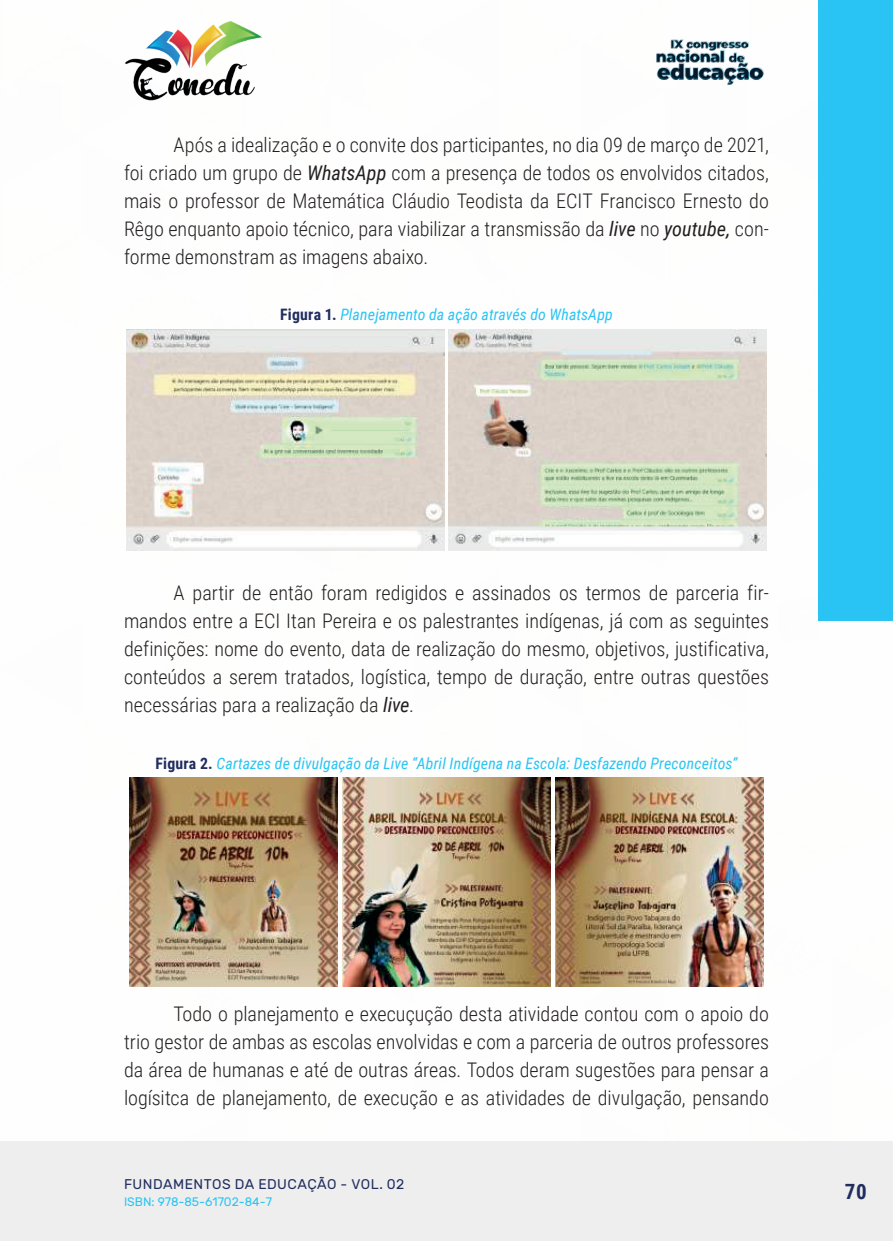
<style>
.page{position:relative;width:893px;height:1241px;background:#fff}
.page>*{position:absolute;margin:0;border:0;box-sizing:border-box;transform-origin:0 0}
.t1{font:700 21px "Roboto Condensed";color:#202d5e}
._9_CORPO{font:300 20.12px/28px "Roboto Condensed";color:#231f20;text-align:justify}
._14_LEGENDAS{font:italic 15.75px "Roboto Condensed";letter-spacing:.01em;color:#29c4f3}
.t2{font:14px "Rubik";letter-spacing:.03em;color:#202d5e}
.t3{font:12.25px "Rubik";color:#29c4f3}
.s1{font-weight:400;font-style:italic}
.s2{font-weight:700;font-style:normal;color:#202d5e}
</style>
<div class="page">
<div style="left:0;top:1141px;width:893px;height:99px;background:#eeeeef"></div>
<div style="left:819px;top:0;width:74px;height:620px;background:#29c4f3"></div>
<img style="left:125px;top:20px;width:137px;height:81px">
<img style="left:656px;top:39px;width:108px;height:46px">
<img style="left:127px;top:329px;width:317px;height:221px">
<img style="left:449px;top:329px;width:317px;height:221px">
<img style="left:129px;top:777px;width:209px;height:209px">
<img style="left:342px;top:777px;width:209px;height:209px">
<img style="left:555px;top:777px;width:209px;height:209px">
<p class="_9_CORPO" style="left:124px;top:130px;width:646px;text-indent:50px">Após a idealização e o convite dos participantes, no dia 09 de março de 2021, foi criado um grupo de <span class="s1">WhatsApp</span> com a presença de todos os envolvidos citados, mais o professor de Matemática Cláudio Teodista da ECIT Francisco Ernesto do Rêgo enquanto apoio técnico, para viabilizar a transmissão da <span class="s1">live</span> no <span class="s1">youtube,</span> con&shy;forme demonstram as imagens abaixo.</p>
<p class="_14_LEGENDAS" style="left:280px;top:303px;width:334px"><span class="s2">Figura 1.</span> Planejamento da ação através do WhatsApp</p>
<p class="_9_CORPO" style="left:124px;top:578px;width:646px;text-indent:50px">A partir de então foram redigidos e assinados os termos de parceria fir&shy;mandos entre a ECI Itan Pereira e os palestrantes indígenas, já com as seguintes definições: nome do evento, data de realização do mesmo, objetivos, justificativa, conteúdos a serem tratados, logística, tempo de duração, entre outras questões necessárias para a realização da <span class="s1">live</span>.</p>
<p class="_14_LEGENDAS" style="left:155px;top:751px;width:584px"><span class="s2">Figura 2.</span> Cartazes de divulgação da Live “Abril Indígena na Escola: Desfazendo Preconceitos”</p>
<p class="_9_CORPO" style="left:124px;top:998px;width:646px;text-indent:50px">Todo o planejamento e execuçução desta atividade contou com o apoio do trio gestor de ambas as escolas envolvidas e com a parceria de outros professores da área de humanas e até de outras áreas. Todos deram sugestões para pensar a logísitca de planejamento, de execução e as atividades de divulgação, pensando</p>
<p class="t2" style="left:124px;top:1175px;width:282px">FUNDAMENTOS DA EDUCAÇÃO - VOL. 02</p>
<p class="t3" style="left:124px;top:1194px;width:149px">ISBN: 978-85-61702-84-7</p>
<p class="t1" style="left:845px;top:1176px;width:23px">70</p>
</div>
